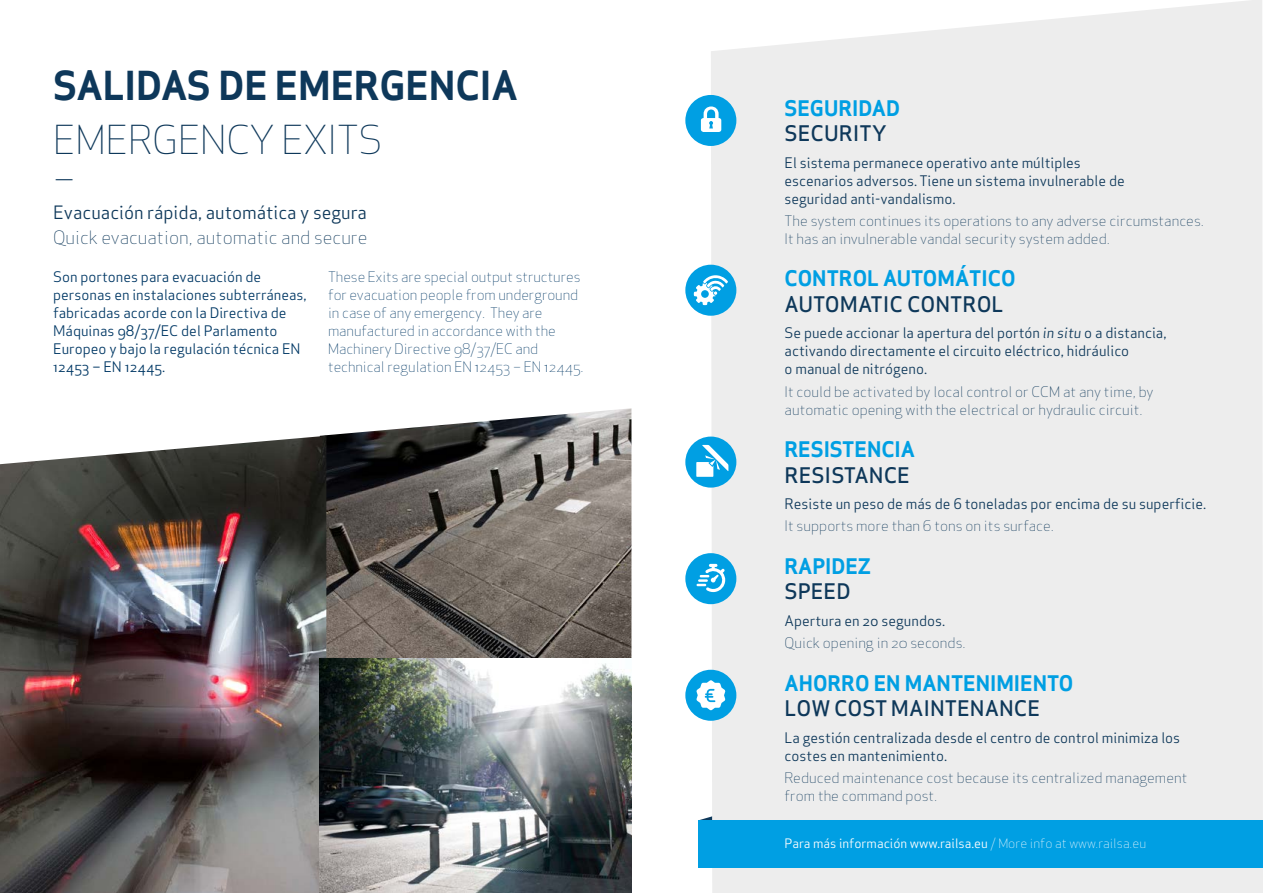
<style>
.page{position:relative;width:1263px;height:893px;background:#fff}
.page>*{position:absolute;margin:0;border:0;box-sizing:border-box;transform-origin:0 0}
.t1{font:39px "Apex Sans Bold ST";color:#0e385a}
.t2{font:39px/38.2px "Apex Sans Light ST";color:#0e385a}
.t3{font:21px "Apex Sans Bold ST";color:#009fe3}
.t4{font:21px "Apex Sans Medium ST";color:#0e385a}
.t5{font:18px "Apex Sans Book ST";color:#0e385a}
.t6{font:18px "Apex Sans Light ST";color:#0e385a}
.t7{font:14.25px/18px "Apex Sans Book ST";color:#0e385a}
.t8{font:14.25px/18px "Apex Sans Light ST";color:#0e385a}
.t9{font:14.25px/18px "Apex Sans Light ST";letter-spacing:-.005em;color:#003865}
.t10{font:14.25px/18px "Apex Sans Book ST";color:#003865}
.t11{font:12.75px "Apex Sans Book ST";color:#fff}
.s1{font-family:"Apex Sans Book Italic ST"}
.s2{font-family:"Apex Sans Light ST"}
</style>
<div class="page">
<svg style="left:700px;top:816px;width:11px;height:4px"></svg>
<div style="left:711px;top:0;width:552px;height:893px;background:#ededed"></div>
<img style="left:320px;top:408px;width:311px;height:250px">
<img style="left:0;top:436px;width:552px;height:457px">
<img style="left:320px;top:659px;width:311px;height:234px">
<svg style="left:685px;top:95px;width:51px;height:51px"></svg>
<svg style="left:685px;top:265px;width:51px;height:51px"></svg>
<svg style="left:685px;top:437px;width:51px;height:51px"></svg>
<svg style="left:685px;top:553px;width:51px;height:51px"></svg>
<svg style="left:685px;top:670px;width:51px;height:51px"></svg>
<div style="left:698px;top:820px;width:565px;height:47px;background:#009fe3"></div>
<h1 class="t1" style="left:53px;top:61px;width:466px">SALIDAS DE EMERGENCIA</h1>
<h1 class="t2" style="left:53px;top:121px;width:331px">EMERGENCY EXITS –</h1>
<p class="t5" style="left:53px;top:200px;width:315px">Evacuación rápida, automática y segura</p>
<p class="t6" style="left:53px;top:226px;width:316px">Quick evacuation, automatic and secure</p>
<p class="t10" style="left:53px;top:268px;width:255px">Son portones para evacuación de personas en instalaciones subterráneas, fabricadas acorde con la Directiva de Máquinas 98/37/EC del Parlamento Europeo y bajo la regulación técnica EN 12453 – EN 12445.</p>
<p class="t9" style="left:328px;top:268px;width:257px">These Exits are special output structures for evacuation people from underground in case of any emergency. They are manufactured in accordance with the Machinery Directive 98/37/EC and technical regulation EN 12453 – EN 12445.</p>
<h2 class="t3" style="left:784px;top:94px;width:117px">SEGURIDAD</h2>
<h2 class="t4" style="left:784px;top:120px;width:104px">SECURITY</h2>
<p class="t7" style="left:784px;top:153px;width:342px">El sistema permanece operativo ante múltiples escenarios adversos. Tiene un sistema invulnerable de seguridad anti-vandalismo.</p>
<p class="t8" style="left:784px;top:211px;width:421px">The system continues its operations to any adverse circumstances.<br>It has an invulnerable vandal security system added.</p>
<h2 class="t3" style="left:784px;top:265px;width:232px">CONTROL AUTOMÁTICO</h2>
<h2 class="t4" style="left:784px;top:290px;width:220px">AUTOMATIC CONTROL</h2>
<p class="t7" style="left:784px;top:324px;width:383px">Se puede accionar la apertura del portón <span class="s1">in situ</span> o a distancia, activando directamente el circuito eléctrico, hidráulico<br>o manual de nitrógeno.</p>
<p class="t8" style="left:784px;top:382px;width:370px">It could be activated by local control or CCM at any time, by automatic opening with the electrical or hydraulic circuit.</p>
<h2 class="t3" style="left:784px;top:436px;width:132px">RESISTENCIA</h2>
<h2 class="t4" style="left:784px;top:461px;width:127px">RESISTANCE</h2>
<p class="t7" style="left:784px;top:495px;width:423px">Resiste un peso de más de 6 toneladas por encima de su superficie.</p>
<p class="t8" style="left:784px;top:517px;width:271px">It supports more than 6 tons on its surface.</p>
<h2 class="t3" style="left:784px;top:552px;width:88px">RAPIDEZ</h2>
<h2 class="t4" style="left:784px;top:578px;width:68px">SPEED</h2>
<p class="t7" style="left:784px;top:611px;width:162px">Apertura en 20 segundos.</p>
<p class="t8" style="left:784px;top:634px;width:183px">Quick opening in 20 seconds.</p>
<h2 class="t3" style="left:784px;top:669px;width:290px">AHORRO EN MANTENIMIENTO</h2>
<h2 class="t4" style="left:784px;top:695px;width:257px">LOW COST MAINTENANCE</h2>
<p class="t7" style="left:784px;top:728px;width:397px">La gestión centralizada desde el centro de control minimiza los costes en mantenimiento.</p>
<p class="t8" style="left:784px;top:768px;width:404px">Reduced maintenance cost because its centralized management from the command post.</p>
<p class="t11" style="left:784px;top:835px;width:363px">Para más información www.railsa.eu <span class="s2">/ More info at www.railsa.eu</span></p>
</div>
